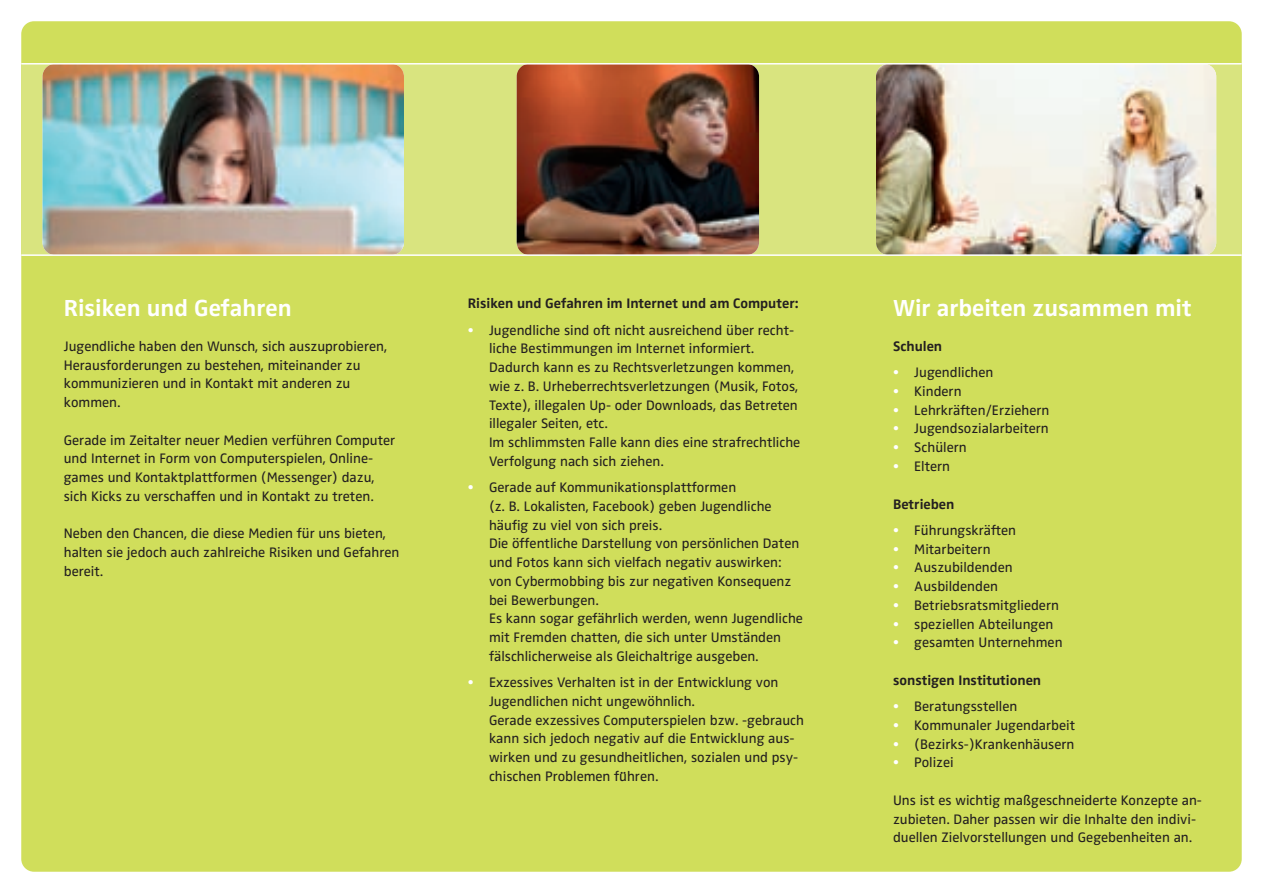
<style>
.page{position:relative;width:1263px;height:893px;background:#fff}
.page>*{position:absolute;margin:0;border:0;box-sizing:border-box;transform-origin:0 0}
.t1{font:700 24px "Zwo";color:#fff}
.t2{font:14.25px/18.8px "Zwo";color:#231f20}
.t3{font:700 14.25px "Zwo";color:#231f20}
.s1{color:#fff}
.s2{font-family:"Baskerville";font-weight:700;font-style:italic}
</style>
<div class="page">
<div style="left:21px;top:21px;width:1221px;height:851px;background:#d0de5b;border-radius:13px"></div>
<div style="left:21px;top:65px;width:1221px;height:191px;background:#d9e47f"></div>
<img style="left:43px;top:64px;width:361px;height:191px;border-radius:13px">
<img style="left:876px;top:64px;width:340px;height:191px;border-radius:13px">
<img style="left:517px;top:64px;width:242px;height:191px;border-radius:13px">
<hr style="left:21px;top:254px;width:1221px;height:2px;background:#fff">
<hr style="left:21px;top:63px;width:1221px;height:2px;background:#fff">
<p class="t3" style="left:468px;top:296px;width:332px">Risiken und Gefahren im Internet und am Computer:</p>
<p class="t2" style="left:489px;top:321px;width:313px;text-indent:-21px"><span class="s1">•</span> Jugendliche sind oft nicht ausreichend über recht&shy;liche Bestimmungen im Internet informiert.<br>Dadurch kann es zu Rechtsverletzungen kommen, wie z. B. Urheberrechtsverletzungen (Musik, Fotos, Texte), illegalen Up- oder Downloads, das Betreten illegaler Seiten, etc.<br>Im schlimmsten Falle kann dies eine strafrechtliche Verfolgung nach sich ziehen.</p>
<p class="t2" style="left:489px;top:478px;width:315px;text-indent:-21px"><span class="s1">•</span> Gerade auf Kommunikationsplattformen<br>(z. B. Lokalisten, Facebook) geben Jugendliche häufig zu viel von sich preis.<br>Die öffentliche Darstellung von persönlichen Daten und Fotos kann sich vielfach negativ auswirken: von Cybermobbing bis zur negativen Konsequenz bei Bewerbungen.<br>Es kann sogar gefährlich werden, wenn Jugendliche mit Fremden chatten, die sich unter Umständen fälschlicherweise als Gleichaltrige ausgeben.</p>
<p class="t2" style="left:489px;top:673px;width:316px;text-indent:-21px"><span class="s1">•</span> Exzessives Verhalten ist in der Entwicklung von Jugendlichen nicht ungewöhnlich.<br>Gerade exzessives Computerspielen bzw. -gebrauch kann sich jedoch negativ auf die Entwicklung aus&shy;wirken und zu gesundheitlichen, sozialen und psy&shy;chischen Problemen fu<span class="s2">̈</span>hren.</p>
<h1 class="t1" style="left:64px;top:295px;width:229px">Risiken und Gefahren</h1>
<h1 class="t1" style="left:893px;top:295px;width:300px">Wir arbeiten zusammen mit</h1>
<p class="t2" style="left:64px;top:337px;width:325px">Jugendliche haben den Wunsch, sich auszuprobieren, Herausforderungen zu bestehen, miteinander zu kommunizieren und in Kontakt mit anderen zu kommen.</p>
<p class="t2" style="left:64px;top:431px;width:333px">Gerade im Zeitalter neuer Medien verführen Computer und Internet in Form von Computerspielen, Online&shy;games und Kontaktplattformen (Messenger) dazu, sich Kicks zu verschaffen und in Kontakt zu treten.</p>
<p class="t2" style="left:64px;top:524px;width:337px">Neben den Chancen, die diese Medien für uns bieten, halten sie jedoch auch zahlreiche Risiken und Gefahren bereit.</p>
<p class="t3" style="left:893px;top:339px;width:51px">Schulen</p>
<p class="t2" style="left:893px;top:363px;width:102px"><span class="s1">•</span> Jugendlichen</p>
<p class="t2" style="left:893px;top:382px;width:70px"><span class="s1">•</span> Kindern</p>
<p class="t2" style="left:893px;top:401px;width:158px"><span class="s1">•</span> Lehrkräften/Erziehern</p>
<p class="t2" style="left:893px;top:419px;width:157px"><span class="s1">•</span> Jugendsozialarbeitern</p>
<p class="t2" style="left:893px;top:438px;width:75px"><span class="s1">•</span> Schülern</p>
<p class="t2" style="left:893px;top:457px;width:59px"><span class="s1">•</span> Eltern</p>
<p class="t3" style="left:893px;top:496px;width:63px">Betrieben</p>
<p class="t2" style="left:893px;top:521px;width:125px"><span class="s1">•</span> Führungskräften</p>
<p class="t2" style="left:893px;top:539px;width:99px"><span class="s1">•</span> Mitarbeitern</p>
<p class="t2" style="left:893px;top:558px;width:121px"><span class="s1">•</span> Auszubildenden</p>
<p class="t2" style="left:893px;top:577px;width:106px"><span class="s1">•</span> Ausbildenden</p>
<p class="t2" style="left:893px;top:596px;width:167px"><span class="s1">•</span> Betriebsratsmitgliedern</p>
<p class="t2" style="left:893px;top:614px;width:162px"><span class="s1">•</span> speziellen Abteilungen</p>
<p class="t2" style="left:893px;top:633px;width:171px"><span class="s1">•</span> gesamten Unternehmen</p>
<p class="t3" style="left:893px;top:672px;width:150px">sonstigen Institutionen</p>
<p class="t2" style="left:893px;top:697px;width:126px"><span class="s1">•</span> Beratungsstellen</p>
<p class="t2" style="left:893px;top:716px;width:184px"><span class="s1">•</span> Kommunaler Jugendarbeit</p>
<p class="t2" style="left:893px;top:734px;width:183px"><span class="s1">•</span> (Bezirks-)Krankenhäusern</p>
<p class="t2" style="left:893px;top:753px;width:62px"><span class="s1">•</span> Polizei</p>
<p class="t2" style="left:893px;top:791px;width:310px">Uns ist es wichtig maßgeschneiderte Konzepte an&shy;zubieten. Daher passen wir die Inhalte den indivi&shy;duellen Zielvorstellungen und Gegebenheiten an.</p>
</div>
